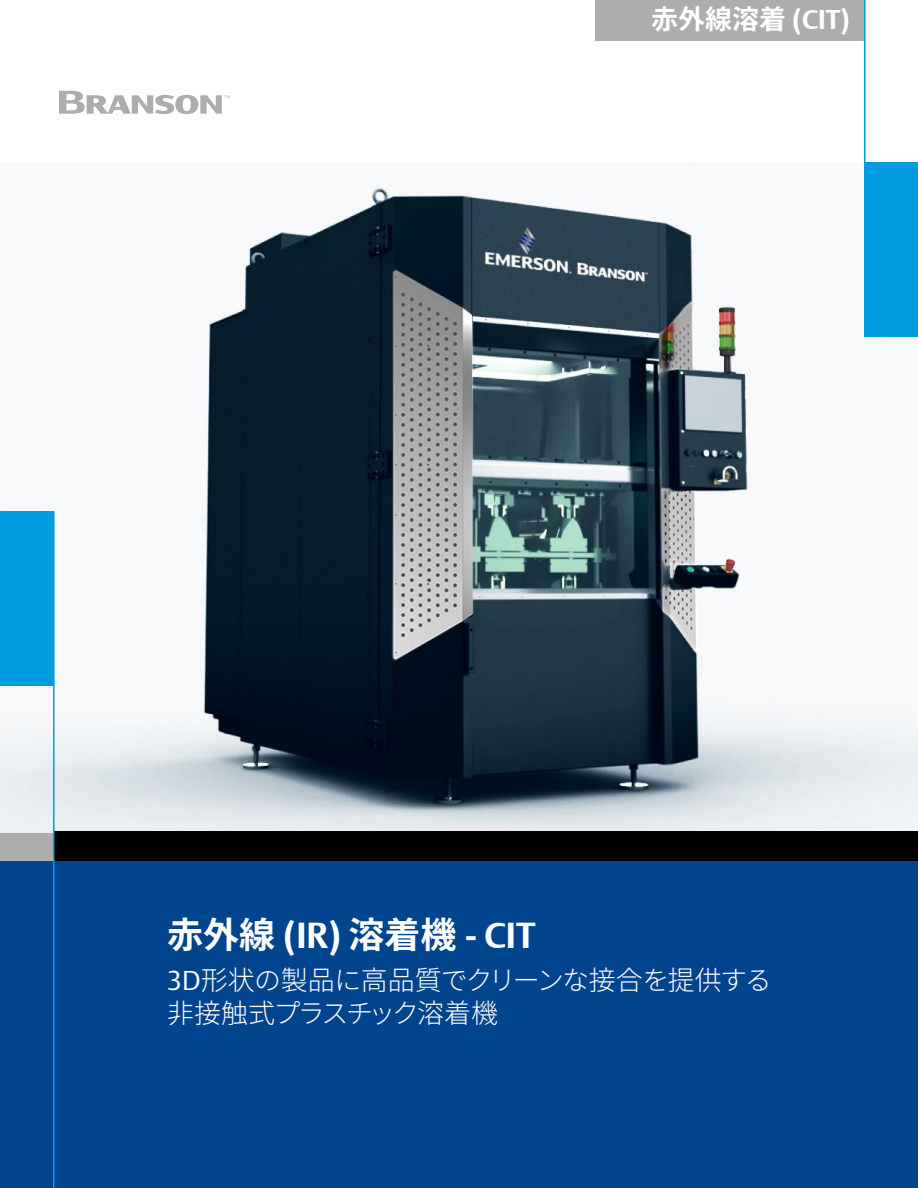
<style>
.page{position:relative;width:918px;height:1188px;background:#fff}
.page>*{position:absolute;margin:0;border:0;box-sizing:border-box;transform-origin:0 0}
.COVERS__Title_white{font:700 36px "DTL Argo T";color:#fff}
.COVERS__Subtitle_whi{font:300 27px/33px "Noto Sans CJ Kjp";letter-spacing:-.025em;color:#fff}
.COVERS___Boxed_name{font:700 27px "Noto Sans CJ Kjp";color:#fff}
.s1{font-family:"DTL Argo T"}
.s2{font-family:"Noto Sans CJ Kjp"}
</style>
<div class="page">
<img style="left:0;top:182px;width:918px;height:650px">
<div style="left:54px;top:831px;width:864px;height:32px;background:#000"></div>
<div style="left:0;top:862px;width:918px;height:326px;background:#00448d"></div>
<div style="left:596px;top:0;width:269px;height:40px;background:#acadad"></div>
<div style="left:864px;top:162px;width:54px;height:175px;background:#009ce0"></div>
<div style="left:0;top:511px;width:54px;height:175px;background:#009ce0"></div>
<hr style="left:53px;top:511px;width:2px;height:677px;background:#009ce0">
<hr style="left:864px;top:0;width:2px;height:337px;background:#009ce0">
<svg style="left:59px;top:91px;width:171px;height:23px"></svg>
<p class="COVERS___Boxed_name" style="left:651px;top:4px;width:201px">赤外線溶着 <span class="s1">(CIT)</span></p>
<p class="COVERS__Title_white" style="left:167px;top:914px;width:370px"><span class="s2">赤外線</span> (IR) <span class="s2">溶着機</span> - CIT</p>
<p class="COVERS__Subtitle_whi" style="left:167px;top:964px;width:606px"><span class="s1">3D</span>形状の製品に高品質でクリーンな接合を提供する非接触式プラスチック溶着機</p>
</div>
